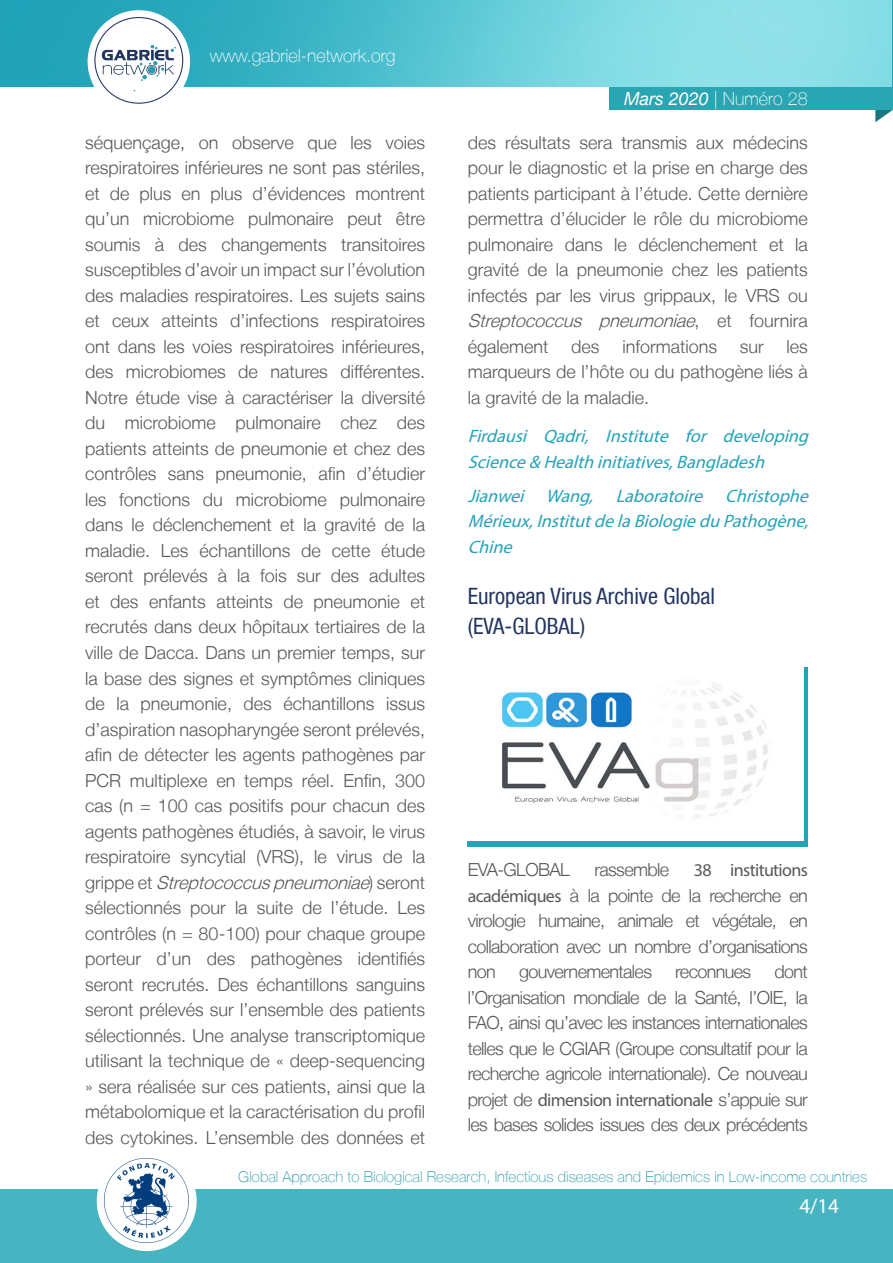
<style>
.page{position:relative;width:893px;height:1263px;background:#fff}
.page>*{position:absolute;margin:0;border:0;box-sizing:border-box;transform-origin:0 0}
.t1{font:condensed 22.5px "Helvetica Neue LT";color:#233662}
.t2{font:21px "Myriad Pro";color:#fff}
.t3{font:300 18px/25.5px "Helvetica Neue LT";color:#57585a;text-align:justify}
.t4{font:italic 18px/25.5px "Myriad Pro";color:#24a2b8}
.t5{font:300 18px "Helvetica Neue LT";letter-spacing:-.035em;color:#57585a}
.t6{font:100 18px "Helvetica Neue LT";color:#fff}
.t7{font:100 15px "Helvetica Neue LT";color:#2b9bad}
.s1{font-weight:400;font-style:italic}
.s2{font-style:italic}
.s3{font-family:"Myriad Pro";font-weight:400}
</style>
<div class="page">
<div style="left:0;top:1190px;width:893px;height:73px;background:#47b5c1"></div>
<svg style="left:875px;top:110px;width:18px;height:12px"></svg>
<div style="left:610px;top:86px;width:283px;height:24px;background:#2aa5b2"></div>
<div style="left:97px;top:1151px;width:100px;height:100px;background:#fff;border-radius:50%"></div>
<img style="left:104px;top:1159px;width:84px;height:83px">
<div style="left:468px;top:667px;width:340px;height:179px;background:#24a2b8"></div>
<img style="left:468px;top:667px;width:335px;height:174px">
<img style="left:0;top:0;width:893px;height:86px">
<div style="left:88px;top:10px;width:102px;height:103px;background:#fff;border-radius:50%"></div>
<svg style="left:94px;top:17px;width:89px;height:87px"></svg>
<p class="t6" style="left:210px;top:45px;width:187px">www.gabriel-network.org</p>
<p class="t6" style="left:624px;top:88px;width:185px"><span class="s1">Mars 2020</span> | Numéro 28</p>
<p class="t3" style="left:85px;top:129px;width:342px">séquençage, on observe que les voies respiratoires inférieures ne sont pas stériles, et de plus en plus d’évidences montrent qu’un microbiome pulmonaire peut être soumis à des changements transitoires susceptibles d’avoir un impact sur l’évolution des maladies respiratoires. Les sujets sains et ceux atteints d’infections respiratoires ont dans les voies respiratoires inférieures, des microbiomes de natures différentes.<br>Notre étude vise à caractériser la diversité du microbiome pulmonaire chez des patients atteints de pneumonie et chez des contrôles sans pneumonie, afin d’étudier les fonctions du microbiome pulmonaire dans le déclenchement et la gravité de la maladie. Les échantillons de cette étude seront prélevés à la fois sur des adultes et des enfants atteints de pneumonie et recrutés dans deux hôpitaux tertiaires de la ville de Dacca. Dans un premier temps, sur la base des signes et symptômes cliniques de la pneumonie, des échantillons issus d’aspiration nasopharyngée seront prélevés, afin de détecter les agents pathogènes par PCR multiplexe en temps réel. Enfin, 300 cas (n = 100 cas positifs pour chacun des agents pathogènes étudiés, à savoir, le virus respiratoire syncytial (VRS), le virus de la g r i p p e e t <span class="s2">Streptococcuspneumoniae</span>) s e r o n t sélectionnés pour la suite de l’étude. Les contrôles (n = 80-100) pour chaque groupe porteur d’un des pathogènes identifiés seront recrutés. Des échantillons sanguins seront prélevés sur l’ensemble des patients sélectionnés. Une analyse transcriptomique utilisant la technique de « deep-sequencing » sera réalisée sur ces patients, ainsi que la métabolomique et la caractérisation du profil des cytokines. L’ensemble des données et</p>
<p class="t3" style="left:468px;top:129px;width:342px">des résultats sera transmis aux médecins pour le diagnostic et la prise en charge des patients participant à l’étude. Cette dernière permettra d’élucider le rôle du microbiome pulmonaire dans le déclenchement et la gravité de la pneumonie chez les patients infectés par les virus grippaux, le VRS ou <span class="s2">Streptococcus pneumoniae</span>, e t f o u r n i r a également</p>
<p class="t3" style="left:468px;top:333px;width:342px;text-indent:319px">les marqueurs de l’hôte ou du pathogène liés à la gravité de la maladie.</p>
<p class="t4" style="left:468px;top:423px;width:347px">Firdausi Qadri, Institute for developing<br>Science&amp; Healthinitiatives,Bangladesh</p>
<p class="t4" style="left:468px;top:483px;width:347px;text-align:justify">Jianwei Wang, Laboratoire Christophe Mérieux,InstitutdelaBiologieduPathogène, Chine</p>
<p class="t1" style="left:468px;top:583px;width:249px">European Virus Archive Global</p>
<p class="t1" style="left:468px;top:613px;width:119px">(EVA-GLOBAL)</p>
<p class="t3" style="left:571px;top:333px;width:30px">des</p>
<p class="t3" style="left:622px;top:333px;width:96px">informations</p>
<p class="t3" style="left:740px;top:333px;width:25px">sur</p>
<p class="t5" style="left:468px;top:859px;width:104px">EVA-GLOBAL</p>
<p class="t5" style="left:594px;top:859px;width:76px">rassemble</p>
<p class="t3" style="left:468px;top:857px;width:342px;text-indent:226px"><span class="s3">38 institutions académiques</span> à la pointe de la recherche en virologie humaine, animale et végétale, en collaboration avec un nombre d’organisations non</p>
<p class="t3" style="left:468px;top:959px;width:342px;text-indent:307px">dont l’Organisation mondiale de la Santé, l’OIE, la FAO, ainsi qu’avec les instances internationales telles que le CGIAR (Groupe consultatif pour la recherche agricole internationale). Ce nouveau projet de <span class="s3">dimension internationale</span> s’appuie sur les bases solides issues des deux précédents</p>
<p class="t5" style="left:519px;top:961px;width:134px">gouvernementales</p>
<p class="t5" style="left:675px;top:961px;width:77px">reconnues</p>
<p class="t7" style="left:238px;top:1168px;width:630px">Global Approach to Biological Research, Infectious diseases and Epidemics in Low-income countries</p>
<p class="t2" style="left:799px;top:1193px;width:41px">4/14</p>
</div>
